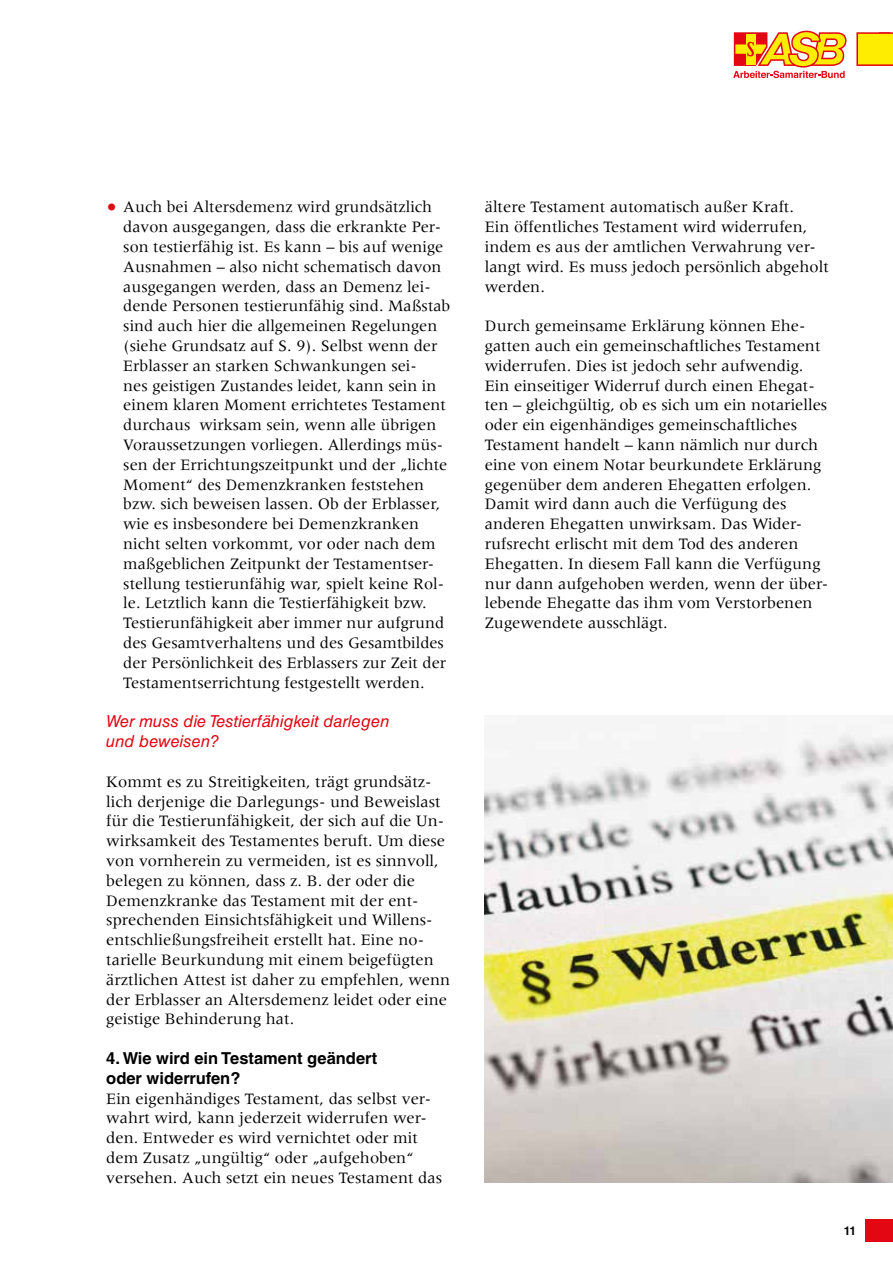
<style>
.page{position:relative;width:893px;height:1263px;background:#fff}
.page>*{position:absolute;margin:0;border:0;box-sizing:border-box;transform-origin:0 0}
.t1{font:16.5px/19.8px "Meridien LT Std";color:#000}
.t2{font:italic 16.5px/19.8px "Helvetica LT Std";color:#e30613}
.t3{font:700 16.5px/19.8px "Helvetica LT Std";color:#000}
.t4{font:700 12px "Helvetica LT Std";color:#000}
.s1{font-size:22.5px;color:#e30613}
</style>
<div class="page">
<svg style="left:733px;top:31px;width:113px;height:47px"></svg>
<svg style="left:856px;top:32px;width:37px;height:34px"></svg>
<div style="left:865px;top:1220px;width:28px;height:22px;background:#e30613"></div>
<img style="left:485px;top:732px;width:408px;height:451px">
<p class="t1" style="left:123px;top:197px;width:329px;text-indent:-17px"><span class="s1">•</span> Auch bei Altersdemenz wird grundsätzlich davon ausgegangen, dass die erkrankte Per&shy;son testierfähig ist. Es kann – bis auf wenige Ausnahmen – also nicht schematisch davon ausgegangen werden, dass an Demenz lei&shy;dende Personen testierunfähig sind. Maßstab sind auch hier die allgemeinen Regelungen (siehe Grundsatz auf S. 9). Selbst wenn der Erblasser an starken Schwankungen sei-<br>nes geistigen Zustandes leidet, kann sein in einem klaren Moment errichtetes Testament durchaus wirksam sein, wenn alle übrigen Voraussetzungen vorliegen. Allerdings müs&shy;sen der Errichtungszeitpunkt und der „lichte Moment“ des Demenzkranken feststehen bzw. sich beweisen lassen. Ob der Erblasser, wie es insbesondere bei Demenzkranken nicht selten vorkommt, vor oder nach dem maßgeblichen Zeitpunkt der Testamentser&shy;stellung testierunfähig war, spielt keine Rol&shy;le. Letztlich kann die Testierfähigkeit bzw.<br>Testierunfähigkeit aber immer nur aufgrund des Gesamtverhaltens und des Gesamtbildes der Persönlichkeit des Erblassers zur Zeit der Testamentserrichtung festgestellt werden.</p>
<p class="t2" style="left:106px;top:711px;width:285px">Wer muss die Testierfähigkeit darlegen und beweisen?</p>
<p class="t1" style="left:106px;top:771px;width:346px">Kommt es zu Streitigkeiten, trägt grundsätz&shy;lich derjenige die Darlegungs- und Beweislast für die Testierunfähigkeit, der sich auf die Un&shy;wirksamkeit des Testamentes beruft. Um diese von vornherein zu vermeiden, ist es sinnvoll, belegen zu können, dass z. B. der oder die Demenzkranke das Testament mit der ent&shy;sprechenden Einsichtsfähigkeit und Willens&shy;entschließungsfreiheit erstellt hat. Eine no&shy;tarielle Beurkundung mit einem beigefügten ärztlichen Attest ist daher zu empfehlen, wenn der Erblasser an Altersdemenz leidet oder eine geistige Behinderung hat.</p>
<p class="t3" style="left:106px;top:1048px;width:273px">4. Wie wird ein Testament geändert oder widerrufen?</p>
<p class="t1" style="left:106px;top:1088px;width:337px">Ein eigenhändiges Testament, das selbst ver&shy;wahrt wird, kann jederzeit widerrufen wer&shy;den. Entweder es wird vernichtet oder mit dem Zusatz „ungültig“ oder „aufgehoben“ versehen. Auch setzt ein neues Testament das</p>
<p class="t1" style="left:485px;top:197px;width:346px">ältere Testament automatisch außer Kraft.<br>Ein öffentliches Testament wird widerrufen, indem es aus der amtlichen Verwahrung ver&shy;langt wird. Es muss jedoch persönlich abgeholt werden.</p>
<p class="t1" style="left:485px;top:316px;width:345px">Durch gemeinsame Erklärung können Ehe&shy;gatten auch ein gemeinschaftliches Testament widerrufen. Dies ist jedoch sehr aufwendig.<br>Ein einseitiger Widerruf durch einen Ehegat&shy;ten – gleichgültig, ob es sich um ein notarielles oder ein eigenhändiges gemeinschaftliches Testament handelt – kann nämlich nur durch eine von einem Notar beurkundete Erklärung gegenüber dem anderen Ehegatten erfolgen.<br>Damit wird dann auch die Verfügung des anderen Ehegatten unwirksam. Das Wider&shy;rufsrecht erlischt mit dem Tod des anderen Ehegatten. In diesem Fall kann die Verfügung nur dann aufgehoben werden, wenn der über&shy;lebende Ehegatte das ihm vom Verstorbenen Zugewendete ausschlägt.</p>
<p class="t4" style="left:844px;top:1224px;width:14px">11</p>
</div>
